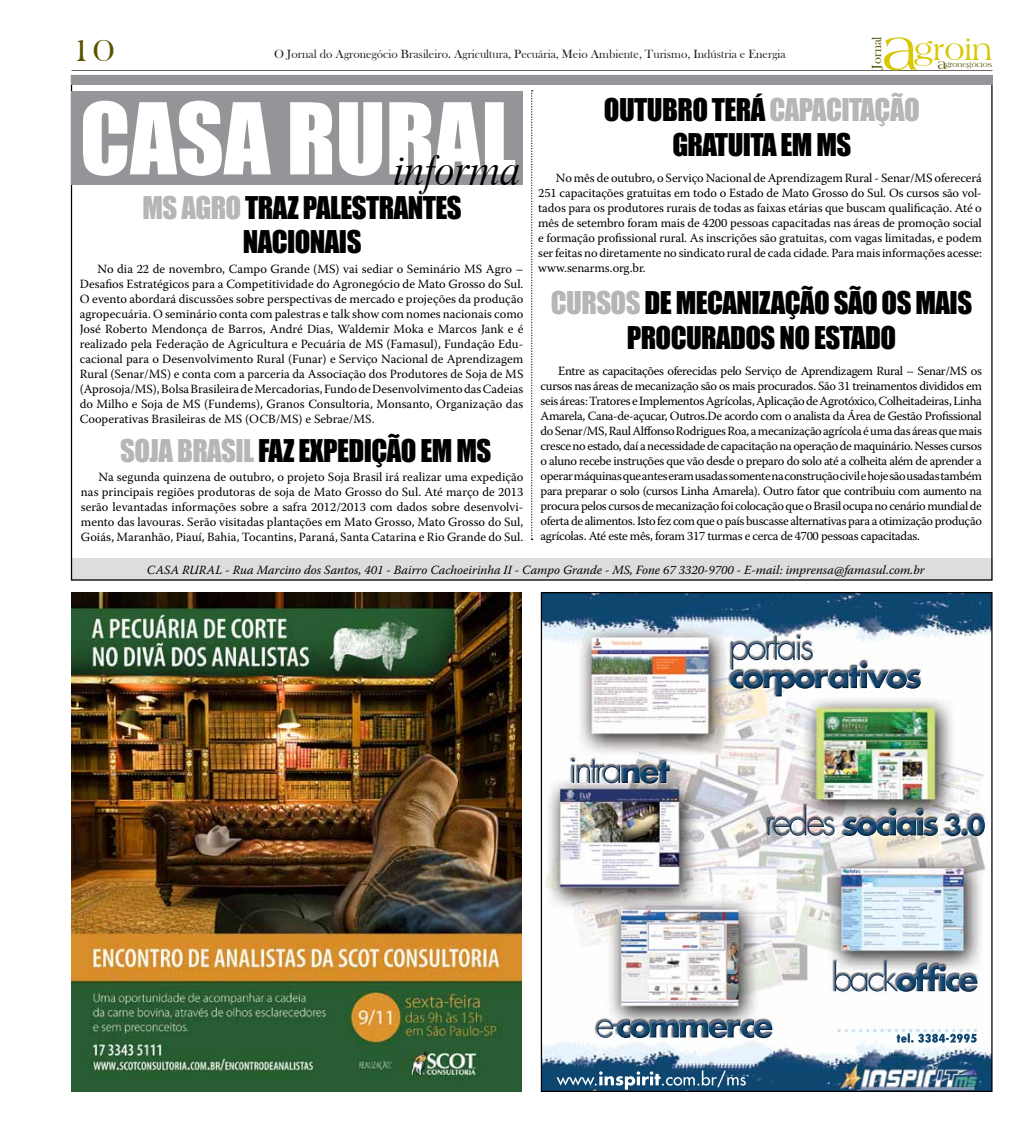
<style>
.page{position:relative;width:1028px;height:1124px;background:#fff}
.page>*{position:absolute;margin:0;border:0;box-sizing:border-box;transform-origin:0 0}
.t1{font:91.25px "Impact";color:#fff}
.t2{font:40.12px "Dutch 801 BT Italic Headline";color:#000}
.t3{font:33.75px "Americana BT";color:#585300}
.t4{font:31.25px "Americana BT";color:#d7c800}
.t5{font:28.75px/34.5px "Impact";letter-spacing:-.02em;color:#000;text-align:center}
.t6{font:13.5px "Bask Old Face";color:#585300}
.t7{font:12.5px/15px "Warnock Pro";letter-spacing:-.005em;color:#000;text-align:justify}
.t8{font:italic 12.5px "Warnock Pro";color:#000}
.t9{font:12.25px "Bask Old Face";color:#231f20}
.t10{font:7.62px "Americana BT";color:#585300}
.s1{font-size:60px}
.s2{font-size:14.62px}
.s3{color:#b4b6b8}
</style>
<div class="page">
<hr style="left:71px;top:70px;width:921px;height:1px;background:#231f20">
<div style="left:71px;top:558px;width:921px;height:22px;background:#dcddde"></div>
<div style="left:71px;top:91px;width:452px;height:94px;background:#939598"></div>
<div style="left:71px;top:75px;width:921px;height:9px;background:#939598"></div>
<svg style="left:531px;top:90px;width:1px;height:450px"></svg>
<img style="left:71px;top:592px;width:450px;height:499px">
<img style="left:543px;top:594px;width:447px;height:495px">
<h3 class="t3" style="left:71px;top:30px;width:45px">10</h3>
<p class="t9" style="left:274px;top:47px;width:513px">O Jornal do Agronegócio Brasileiro. Agricultura, Pecuária, Meio Ambiente, Turismo, Indústria e Energia</p>
<p class="t6" style="left:869px;top:68px;width:34px;rotate:-90deg">Jornal</p>
<h3 class="t4" style="left:881px;top:32px;width:112px"><span class="s1">a</span>groin</h3>
<p class="t10" style="left:937px;top:60px;width:56px"><span class="s2">a</span>gronegócios</p>
<h1 class="t1" style="left:80px;top:68px;width:437px">CASA RURAL</h1>
<h2 class="t2" style="left:394px;top:146px;width:129px">informa</h2>
<h3 class="t5" style="left:143px;top:189px;width:320px"><span class="s3">MS AG RO</span> TRAZ PALESTRANTES<br>NACIONAIS</h3>
<p class="t7" style="left:80px;top:261px;width:445px;text-indent:18px">No dia 22 de novembro, Campo Grande (MS) vai sediar o Seminário MS Agro – Desafios Estratégicos para a Competitividade do Agronegócio de Mato Grosso do Sul.<br>O evento abordará discussões sobre perspectivas de mercado e projeções da produção agropecuária. O seminário conta com palestras e talk show com nomes nacionais como José Roberto Mendonça de Barros, André Dias, Waldemir Moka e Marcos Jank e é realizado pela Federação de Agricultura e Pecuária de MS (Famasul), Fundação Edu&shy;cacional para o Desenvolvimento Rural (Funar) e Serviço Nacional de Aprendizagem Rural (Senar/MS) e conta com a parceria da Associação dos Produtores de Soja de MS (Aprosoja/MS), Bolsa Brasileira de Mercadorias, Fundo de Desenvolvimento das Cadeias do Milho e Soja de MS (Fundems), Granos Consultoria, Monsanto, Organização das Cooperativas Brasileiras de MS (OCB/MS) e Sebrae/MS.</p>
<h3 class="t5" style="left:120px;top:432px;width:354px"><span class="s3">SOJA BRASIL</span> FAZ EXPEDIÇÃO EM MS</h3>
<p class="t7" style="left:81px;top:469px;width:444px;text-indent:18px">Na segunda quinzena de outubro, o projeto Soja Brasil irá realizar uma expedição nas principais regiões produtoras de soja de Mato Grosso do Sul. Até março de 2013 serão levantadas informações sobre a safra 2012/2013 com dados sobre desenvolvi&shy;mento das lavouras. Serão visitadas plantações em Mato Grosso, Mato Grosso do Sul, Goiás, Maranhão, Piauí, Bahia, Tocantins, Paraná, Santa Catarina e Rio Grande do Sul.</p>
<h3 class="t5" style="left:672px;top:92px;width:249px;text-align:left;text-indent:-68px">OUTUBRO TERÁ <span class="s3">CAPACITAÇÃO<br></span>GRATUITA EM MS</h3>
<p class="t7" style="left:538px;top:170px;width:445px;text-indent:18px">No mês de outubro, o Serviço Nacional de Aprendizagem Rural - Senar/MS oferecerá 251 capacitações gratuitas em todo o Estado de Mato Grosso do Sul. Os cursos são vol&shy;tados para os produtores rurais de todas as faixas etárias que buscam qualificação. Até o mês de setembro foram mais de 4200 pessoas capacitadas nas áreas de promoção social e formação profissional rural. As inscrições são gratuitas, com vagas limitadas, e podem ser feitas no diretamente no sindicato rural de cada cidade. Para mais informações acesse: www.senarms.org.br.</p>
<h3 class="t5" style="left:551px;top:285px;width:423px"><span class="s3">CURSOS</span> DE MECANIZAÇÃO SÃO OS MAIS<br>PROCURADOS NO ESTADO</h3>
<p class="t7" style="left:540px;top:363px;width:443px;text-indent:18px">Entre as capacitações oferecidas pelo Serviço de Aprendizagem Rural – Senar/MS os cursos nas áreas de mecanização são os mais procurados. São 31 treinamentos divididos em seis áreas: Tratores e Implementos Agrícolas, Aplicação de Agrotóxico, Colheitadeiras, Linha Amarela, Cana-de-açucar, Outros.De acordo com o analista da Área de Gestão Profissional do Senar/MS, Raul Alffonso Rodrigues Roa, a mecanização agrícola é uma das áreas que mais cresce no estado, daí a necessidade de capacitação na operação de maquinário. Nesses cursos o aluno recebe instruções que vão desde o preparo do solo até a colheita além de aprender a operar máquinas que antes eram usadas somente na construção civil e hoje são usadas também para preparar o solo (cursos Linha Amarela). Outro fator que contribuiu com aumento na procura pelos cursos de mecanização foi colocação que o Brasil ocupa no cenário mundial de oferta de alimentos. Isto fez com que o país buscasse alternativas para a otimização produção agrícolas. Até este mês, foram 317 turmas e cerca de 4700 pessoas capacitadas.</p>
<p class="t8" style="left:147px;top:562px;width:779px">CASA RURAL - Rua Marcino dos Santos, 401 - Bairro Cachoeirinha II - Campo Grande - MS, Fone 67 3320-9700 - E-mail: imprensa@famasul.com.br</p>
</div>
